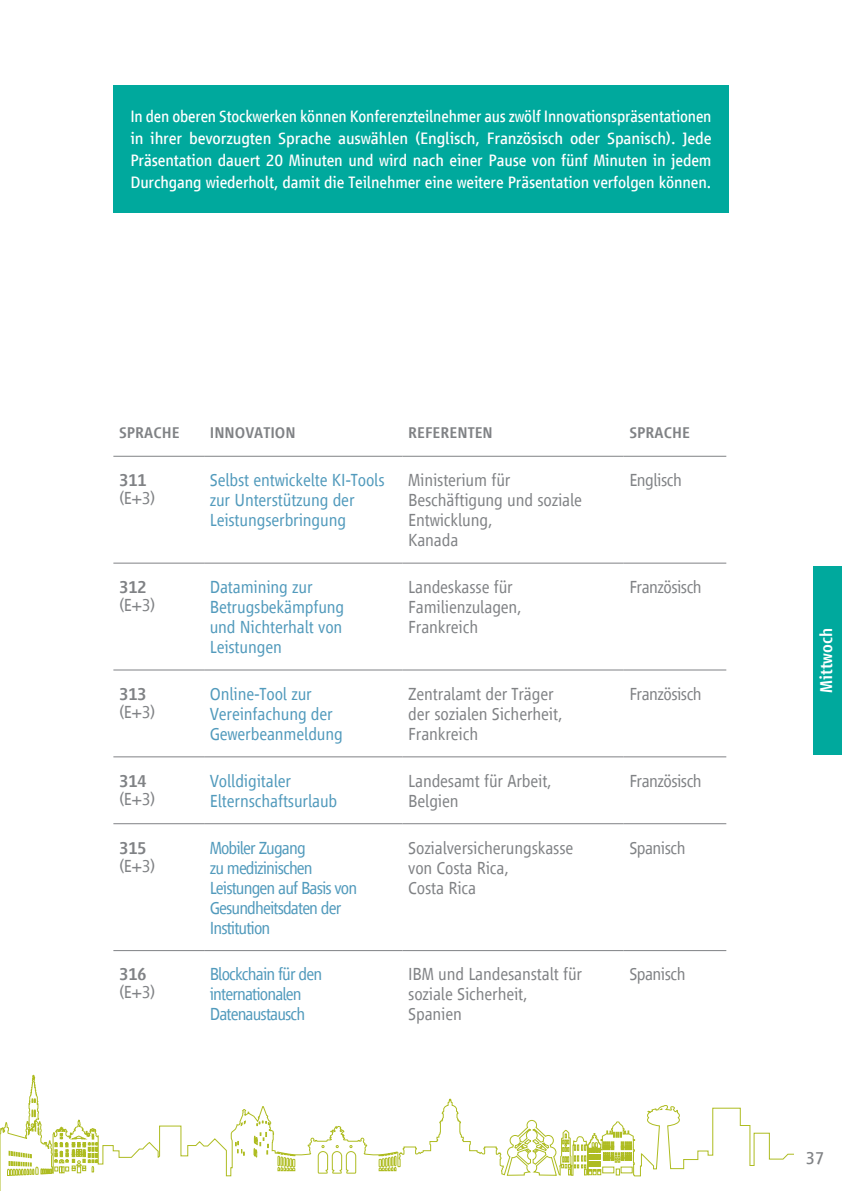
<style>
.page{position:relative;width:842px;height:1191px;background:#fff}
.page>*{position:absolute;margin:0;border:0;box-sizing:border-box;transform-origin:0 0}
.t1{font:300 18px/20px "Vialog LT Com";letter-spacing:-.01em;color:#808285}
.t2{font:300 18px/20px "Vialog LT Com";letter-spacing:-.01em;color:#519abc}
.t3{font:300 18px/20px "Vialog LT Com";letter-spacing:-.05em;color:#519abc}
.t4{font:300 18px "Vialog LT Com";letter-spacing:-.03em;color:#808285}
.t5{font:500 18px "Vialog LT Com";letter-spacing:-.03em;color:#808285}
.t6{font:18px "Vialog LT Com";color:#808285}
.t7{font:500 17.6px "Vialog LT Com";color:#fff}
.t8{font:17px/22px "Vialog LT Com";letter-spacing:-.01em;color:#fff;text-align:justify}
.t9{font:500 16px "Vialog LT Com";color:#808285}
</style>
<div class="page">
<svg style="left:1px;top:1074px;width:793px;height:103px"></svg>
<svg style="left:0;top:1128px;width:1px;height:63px"></svg>
<div style="left:814px;top:566px;width:28px;height:188px;background:#00a99d"></div>
<div style="left:113px;top:85px;width:616px;height:127px;background:#00a99d"></div>
<hr style="left:624px;top:950px;width:102px;height:1px;background:#808285">
<hr style="left:624px;top:456px;width:102px;height:1px;background:#808285">
<hr style="left:624px;top:563px;width:102px;height:1px;background:#808285">
<hr style="left:624px;top:669px;width:102px;height:1px;background:#808285">
<hr style="left:624px;top:756px;width:102px;height:1px;background:#808285">
<hr style="left:624px;top:823px;width:102px;height:1px;background:#808285">
<hr style="left:113px;top:456px;width:91px;height:1px;background:#808285">
<hr style="left:204px;top:456px;width:199px;height:1px;background:#808285">
<hr style="left:403px;top:456px;width:221px;height:1px;background:#808285">
<hr style="left:113px;top:563px;width:91px;height:1px;background:#808285">
<hr style="left:204px;top:563px;width:199px;height:1px;background:#808285">
<hr style="left:403px;top:563px;width:221px;height:1px;background:#808285">
<hr style="left:113px;top:669px;width:91px;height:1px;background:#808285">
<hr style="left:113px;top:756px;width:91px;height:1px;background:#808285">
<hr style="left:113px;top:823px;width:91px;height:1px;background:#808285">
<hr style="left:113px;top:950px;width:91px;height:1px;background:#808285">
<hr style="left:204px;top:669px;width:199px;height:1px;background:#808285">
<hr style="left:204px;top:756px;width:199px;height:1px;background:#808285">
<hr style="left:204px;top:823px;width:199px;height:1px;background:#808285">
<hr style="left:204px;top:950px;width:199px;height:1px;background:#808285">
<hr style="left:403px;top:669px;width:221px;height:1px;background:#808285">
<hr style="left:403px;top:756px;width:221px;height:1px;background:#808285">
<hr style="left:403px;top:823px;width:221px;height:1px;background:#808285">
<hr style="left:403px;top:950px;width:221px;height:1px;background:#808285">
<p class="t8" style="left:130px;top:105px;width:583px">In den oberen Stockwerken können Konferenzteilnehmer aus zwölf Innovationspräsentationen in ihrer bevorzugten Sprache auswählen (Englisch, Französisch oder Spanisch). Jede Präsentation dauert 20 Minuten und wird nach einer Pause von fünf Minuten in jedem Durchgang wiederholt, damit die Teilnehmer eine weitere Präsentation verfolgen können.</p>
<p class="t9" style="left:119px;top:424px;width:62px">SPRACHE</p>
<p class="t9" style="left:210px;top:424px;width:87px">INNOVATION</p>
<p class="t9" style="left:408px;top:424px;width:86px">REFERENTEN</p>
<p class="t9" style="left:629px;top:424px;width:62px">SPRACHE</p>
<p class="t5" style="left:119px;top:470px;width:29px">311</p>
<p class="t1" style="left:119px;top:488px;width:38px">(E+3)</p>
<p class="t2" style="left:210px;top:470px;width:176px">Selbst entwickelte KI-Tools zur Unterstützung der<br>Leistungserbringung</p>
<p class="t1" style="left:408px;top:470px;width:175px">Ministerium für<br>Beschäftigung und soziale<br>Entwicklung,<br>Kanada</p>
<p class="t4" style="left:629px;top:470px;width:54px">Englisch</p>
<p class="t5" style="left:119px;top:577px;width:29px">312</p>
<p class="t1" style="left:119px;top:595px;width:38px">(E+3)</p>
<p class="t2" style="left:210px;top:577px;width:136px">Datamining zur<br>Betrugsbekämpfung und Nichterhalt von<br>Leistungen</p>
<p class="t1" style="left:408px;top:577px;width:115px">Landeskasse für<br>Familienzulagen,<br>Frankreich</p>
<p class="t4" style="left:629px;top:577px;width:74px">Französisch</p>
<p class="t5" style="left:119px;top:684px;width:29px">313</p>
<p class="t1" style="left:119px;top:702px;width:38px">(E+3)</p>
<p class="t2" style="left:210px;top:684px;width:135px">Online-Tool zur<br>Vereinfachung der<br>Gewerbeanmeldung</p>
<p class="t1" style="left:408px;top:684px;width:156px">Zentralamt der Träger der sozialen Sicherheit,<br>Frankreich</p>
<p class="t4" style="left:629px;top:684px;width:74px">Französisch</p>
<p class="t5" style="left:119px;top:770px;width:29px">314</p>
<p class="t1" style="left:119px;top:788px;width:38px">(E+3)</p>
<p class="t2" style="left:210px;top:770px;width:129px">Volldigitaler<br>Elternschaftsurlaub</p>
<p class="t1" style="left:408px;top:770px;width:145px">Landesamt für Arbeit,<br>Belgien</p>
<p class="t4" style="left:629px;top:770px;width:74px">Französisch</p>
<p class="t5" style="left:119px;top:837px;width:29px">315</p>
<p class="t1" style="left:119px;top:855px;width:38px">(E+3)</p>
<p class="t3" style="left:210px;top:837px;width:149px">Mobiler Zugang<br>zu medizinischen<br>Leistungen auf Basis von<br>Gesundheitsdaten der<br>Institution</p>
<p class="t1" style="left:408px;top:837px;width:167px">Sozialversicherungskasse von Costa Rica,<br>Costa Rica</p>
<p class="t4" style="left:629px;top:837px;width:58px">Spanisch</p>
<p class="t5" style="left:119px;top:964px;width:29px">316</p>
<p class="t1" style="left:119px;top:982px;width:38px">(E+3)</p>
<p class="t3" style="left:210px;top:964px;width:114px">Blockchain für den internationalen<br>Datenaustausch</p>
<p class="t1" style="left:408px;top:964px;width:176px">IBM und Landesanstalt für soziale Sicherheit,<br>Spanien</p>
<p class="t4" style="left:629px;top:964px;width:58px">Spanisch</p>
<p class="t7" style="left:816px;top:693px;width:67px;rotate:-90deg">Mittwoch</p>
<p class="t6" style="left:806px;top:1147px;width:20px">37</p>
</div>
